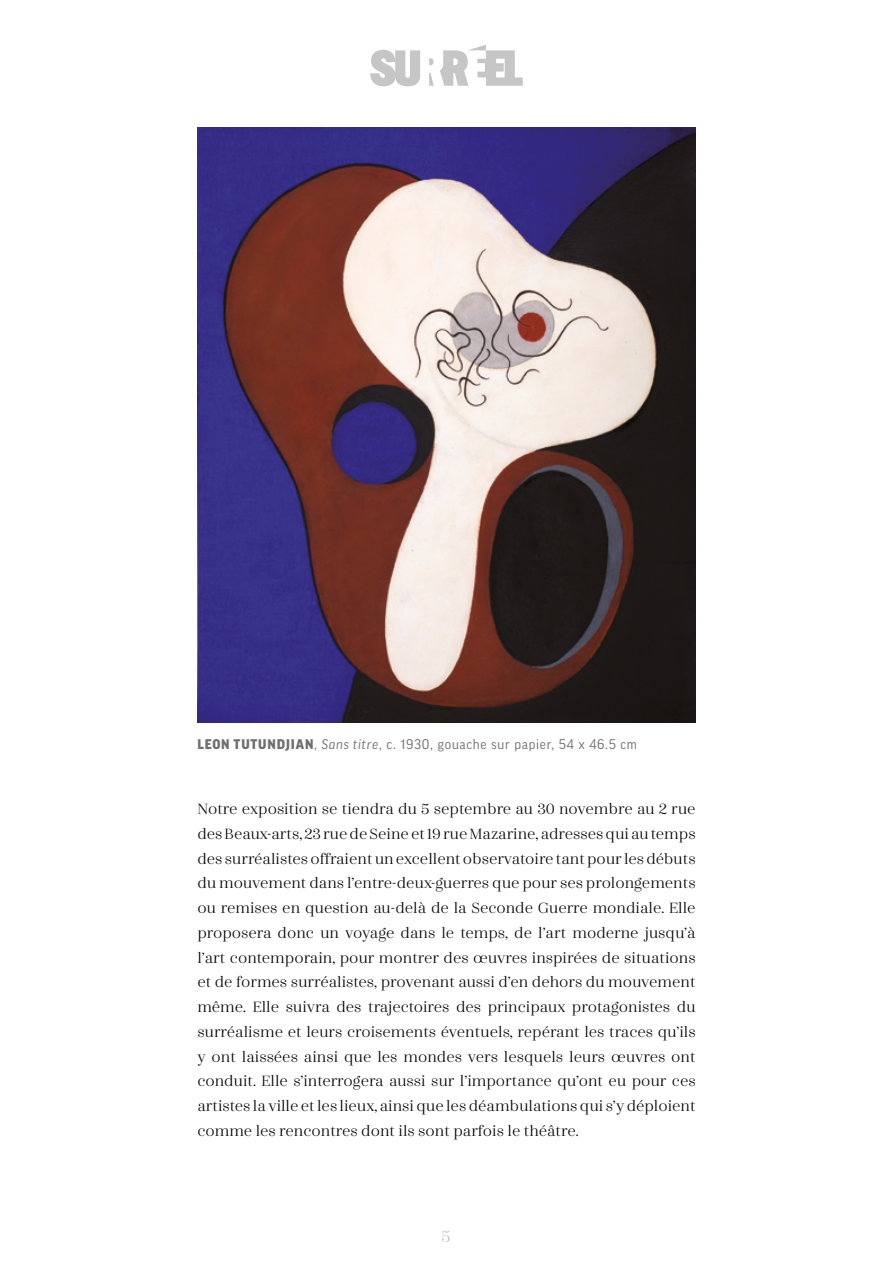
<style>
.page{position:relative;width:893px;height:1263px;background:#fff}
.page>*{position:absolute;margin:0;border:0;box-sizing:border-box;transform-origin:0 0}
.t1{font:18px "Zahrah";color:#c2c1c1}
.t2{font:16.5px/24.8px "Zahrah";color:#000;text-align:justify}
.t3{font:13.5px "Good Pro";letter-spacing:.05em;color:#706f6f}
.s1{font-weight:900}
.s2{font-style:italic}
</style>
<div class="page">
<svg style="left:370px;top:45px;width:153px;height:41px"></svg>
<img style="left:197px;top:128px;width:499px;height:594px">
<p class="t3" style="left:197px;top:736px;width:441px"><span class="s1">LEON TUTUNDJIAN</span>, <span class="s2">Sans titre</span>, c. 1930, gouache sur papier, 54 x 46.5 cm</p>
<p class="t2" style="left:197px;top:796px;width:500px">Notre exposition se tiendra du 5 septembre au 30 novembre au 2 rue des Beaux-arts, 23 rue de Seine et 19 rue Mazarine, adresses qui au temps des surréalistes offraient un excellent observatoire tant pour les débuts du mouvement dans l’entre-deux-guerres que pour ses prolongements ou remises en question au-delà de la Seconde Guerre mondiale. Elle proposera donc un voyage dans le temps, de l’art moderne jusqu’à l’art contemporain, pour montrer des œuvres inspirées de situations et de formes surréalistes, provenant aussi d’en dehors du mouvement même. Elle suivra des trajectoires des principaux protagonistes du surréalisme et leurs croisements éventuels, repérant les traces qu’ils y ont laissées ainsi que les mondes vers lesquels leurs œuvres ont conduit. Elle s’interrogera aussi sur l’importance qu’ont eu pour ces artistes la ville et les lieux, ainsi que les déambulations qui s’y déploient comme les rencontres dont ils sont parfois le théâtre.</p>
<p class="t1" style="left:442px;top:1226px;width:11px">5</p>
</div>
